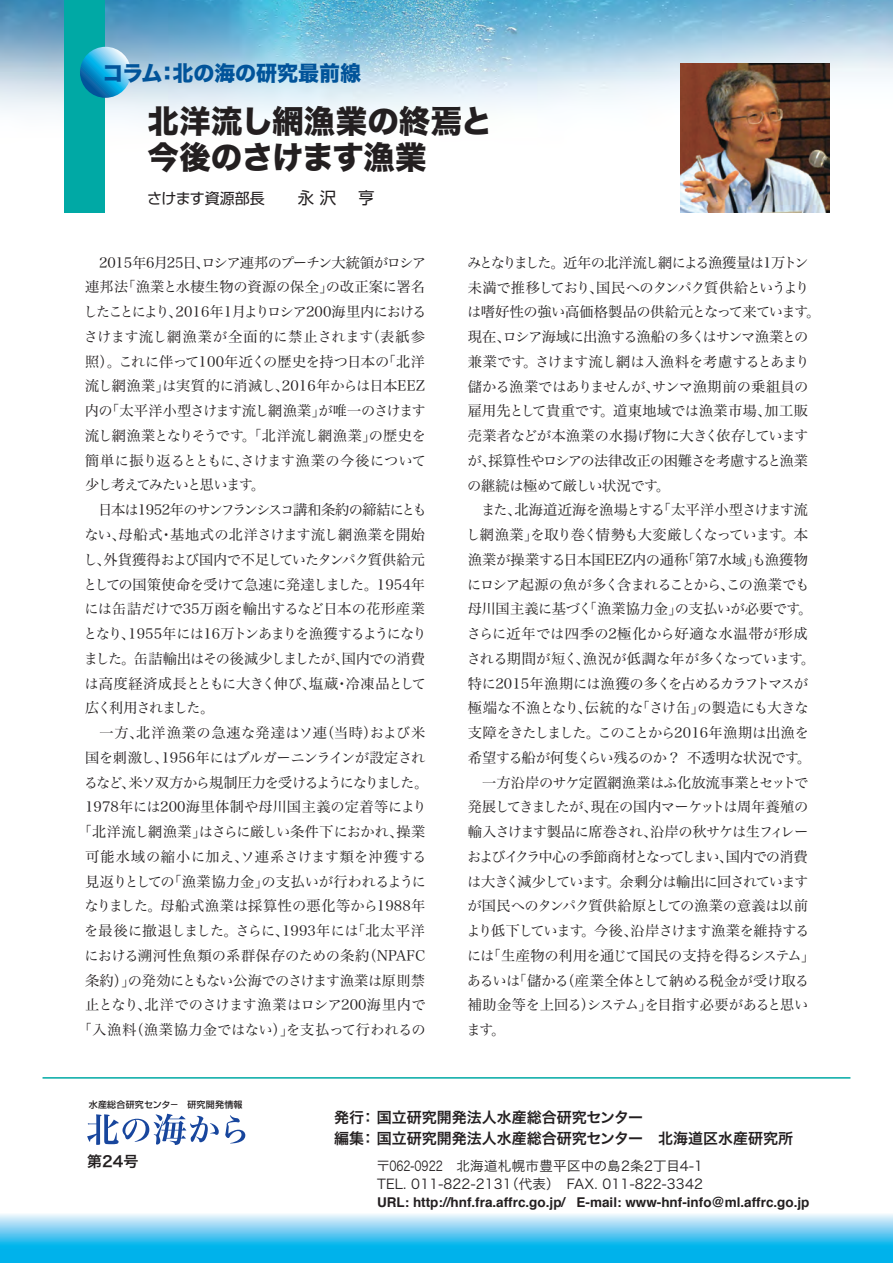
<style>
.page{position:relative;width:893px;height:1263px;background:#fff}
.page>*{position:absolute;margin:0;border:0;box-sizing:border-box;transform-origin:0 0}
.t1{font:31.5px/36px "Hira Kaku Std W8";letter-spacing:.005em;color:#231f20}
.t2{font:21px "Hira Kaku Std W8";letter-spacing:-.005em;color:#01549a}
.t3{font:15px/21px "Hira Kaku Pro W6";color:#231f20}
.t4{font:15px "Shin Go Pro";letter-spacing:-.01em;color:#231f20}
.t5{font:14.25px/24.8px "Hira Min Pro W3";letter-spacing:-.03em;color:#231f20}
.t6{font:14.25px "Hira Min Pro W3";letter-spacing:.01em;color:#231f20}
.t7{font:14.25px "Hira Min Pro W3";letter-spacing:-.055em;color:#231f20}
.t8{font:14.25px "Hira Min Pro W3";letter-spacing:.035em;color:#231f20}
.t9{font:14.25px "Hira Min Pro W3";letter-spacing:-.005em;color:#231f20}
.t10{font:14.25px "Hira Min Pro W3";letter-spacing:-.08em;color:#231f20}
.t11{font:14.25px "Hira Min Pro W3";letter-spacing:-.075em;color:#231f20}
.t12{font:14.25px "Hira Min Pro W3";letter-spacing:-.065em;color:#231f20}
.t13{font:14.25px "Hira Min Pro W3";letter-spacing:-.1em;color:#231f20}
.t14{font:14.25px "Hira Min Pro W3";letter-spacing:.02em;color:#231f20}
.t15{font:14.25px "Hira Min Pro W3";letter-spacing:-.105em;color:#231f20}
.t16{font:14.25px "Hira Min Pro W3";letter-spacing:-.11em;color:#231f20}
.t17{font:13.5px/17.9px "Hira Kaku Pro W3";letter-spacing:.015em;color:#231f20}
.t18{font:500 9px "Shin Go Pro";letter-spacing:.025em;color:#231f20}
.s1{font-size:16.5px}
.s2{font-family:"Helvetica";font-weight:700}
</style>
<div class="page">
<img style="left:0;top:0;width:893px;height:213px">
<svg style="left:0;top:1214px;width:893px;height:49px;background:#50c6f0"></svg>
<svg style="left:87px;top:1114px;width:132px;height:31px"></svg>
<svg style="left:225px;top:1115px;width:20px;height:28px"></svg>
<hr style="left:43px;top:1077px;width:807px;height:1px;background:#00a9a5">
<div style="left:64px;top:0;width:41px;height:213px;background:#00a9a5"></div>
<svg style="left:80px;top:47px;width:51px;height:51px;background:#42abda"></svg>
<img style="left:680px;top:64px;width:149px;height:149px">
<p class="t2" style="left:103px;top:61px;width:260px">コラム：北の海の研究最前線</p>
<p class="t1" style="left:148px;top:104px;width:346px">北洋流し網漁業の終焉と今後のさけます漁業</p>
<p class="t4" style="left:147px;top:186px;width:229px">さけます資源部長<span class="s1">　　永 沢　 亨</span></p>
<p class="t7" style="left:85px;top:250px;width:342px">　2015年6月25日、ロシア連邦のプーチン大統領がロシア</p>
<p class="t14" style="left:85px;top:275px;width:342px">連邦法「漁業と水棲生物の資源の保全」の改正案に署名</p>
<p class="t10" style="left:83px;top:300px;width:345px">したことにより、2016年1月よりロシア200海里内における</p>
<p class="t8" style="left:84px;top:324px;width:343px">さけます流し網漁業が全面的に禁止されます（表紙参</p>
<p class="t5" style="left:85px;top:348px;width:342px">照）。これに伴って100年近くの歴史を持つ日本の「北洋</p>
<p class="t6" style="left:85px;top:374px;width:342px">流し網漁業」は実質的に消滅し、2016年からは日本EEZ</p>
<p class="t5" style="left:85px;top:397px;width:343px">内の「太平洋小型さけます流し網漁業」が唯一のさけます</p>
<p class="t5" style="left:85px;top:422px;width:343px">流し網漁業となりそうです。「北洋流し網漁業」の歴史を</p>
<p class="t5" style="left:85px;top:447px;width:343px">簡単に振り返るとともに、さけます漁業の今後について</p>
<p class="t15" style="left:85px;top:473px;width:181px">少し考えてみたいと思います。</p>
<p class="t12" style="left:85px;top:498px;width:343px">　日本は1952年のサンフランシスコ講和条約の締結にとも</p>
<p class="t6" style="left:84px;top:522px;width:342px">ない、母船式・基地式の北洋さけます流し網漁業を開始</p>
<p class="t7" style="left:83px;top:547px;width:343px">し、外貨獲得および国内で不足していたタンパク質供給元</p>
<p class="t5" style="left:83px;top:570px;width:343px">としての国策使命を受けて急速に発達しました。1954年</p>
<p class="t9" style="left:84px;top:597px;width:342px">には缶詰だけで35万函を輸出するなど日本の花形産業</p>
<p class="t11" style="left:83px;top:621px;width:345px">となり、1955年には16万トンあまりを漁獲するようになり</p>
<p class="t7" style="left:84px;top:646px;width:343px">ました。缶詰輸出はその後減少しましたが、国内での消費</p>
<p class="t5" style="left:84px;top:669px;width:343px">は高度経済成長とともに大きく伸び、塩蔵・冷凍品として</p>
<p class="t16" style="left:85px;top:696px;width:131px">広く利用されました。</p>
<p class="t8" style="left:85px;top:720px;width:342px">　一方、北洋漁業の急速な発達はソ連（当時）および米</p>
<p class="t5" style="left:85px;top:744px;width:342px">国を刺激し、1956年にはブルガーニンラインが設定され</p>
<p class="t13" style="left:84px;top:770px;width:346px">るなど、米ソ双方から規制圧力を受けるようになりました。</p>
<p class="t6" style="left:85px;top:795px;width:343px">1978年には200海里体制や母川国主義の定着等により</p>
<p class="t5" style="left:78px;top:818px;width:349px">「北洋流し網漁業」はさらに厳しい条件下におかれ、操業</p>
<p class="t8" style="left:85px;top:844px;width:343px">可能水域の縮小に加え、ソ連系さけます類を沖獲する</p>
<p class="t5" style="left:85px;top:867px;width:343px">見返りとしての「漁業協力金」の支払いが行われるように</p>
<p class="t6" style="left:84px;top:894px;width:342px">なりました。母船式漁業は採算性の悪化等から1988年</p>
<p class="t6" style="left:84px;top:918px;width:342px">を最後に撤退しました。さらに、1993年には「北太平洋</p>
<p class="t6" style="left:84px;top:943px;width:342px">における溯河性魚類の系群保存のための条約（NPAFC</p>
<p class="t5" style="left:85px;top:966px;width:342px">条約）」の発効にともない公海でのさけます漁業は原則禁</p>
<p class="t6" style="left:85px;top:993px;width:342px">止となり、北洋でのさけます漁業はロシア200海里内で</p>
<p class="t9" style="left:78px;top:1017px;width:349px">「入漁料（漁業協力金ではない）」を支払って行われるの</p>
<p class="t5" style="left:466px;top:249px;width:356px">みとなりました。近年の北洋流し網による漁獲量は1万トン未満で推移しており、国民へのタンパク質供給というよりは嗜好性の強い高価格製品の供給元となって来ています。現在、ロシア海域に出漁する漁船の多くはサンマ漁業との兼業です。さけます流し網は入漁料を考慮するとあまり儲かる漁業ではありませんが、サンマ漁期前の乗組員の雇用先として貴重です。道東地域では漁業市場、加工販売業者などが本漁業の水揚げ物に大きく依存していますが、採算性やロシアの法律改正の困難さを考慮すると漁業の継続は極めて厳しい状況です。<br>　また、北海道近海を漁場とする「太平洋小型さけます流し網漁業」を取り巻く情勢も大変厳しくなっています。本漁業が操業する日本国EEZ内の通称「第7水域」も漁獲物にロシア起源の魚が多く含まれることから、この漁業でも母川国主義に基づく「漁業協力金」の支払いが必要です。さらに近年では四季の2極化から好適な水温帯が形成される期間が短く、漁況が低調な年が多くなっています。特に2015年漁期には漁獲の多くを占めるカラフトマスが極端な不漁となり、伝統的な「さけ缶」の製造にも大きな支障をきたしました。このことから2016年漁期は出漁を希望する船が何隻くらい残るのか？不透明な状況です。　一方沿岸のサケ定置網漁業はふ化放流事業とセットで発展してきましたが、現在の国内マーケットは周年養殖の輸入さけます製品に席巻され、沿岸の秋サケは生フィレーおよびイクラ中心の季節商材となってしまい、国内での消費は大きく減少しています。余剰分は輸出に回されていますが国民へのタンパク質供給原としての漁業の意義は以前より低下しています。今後、沿岸さけます漁業を維持するには「生産物の利用を通じて国民の支持を得るシステム」あるいは「儲かる（産業全体として納める税金が受け取る補助金等を上回る）システム」を目指す必要があると思います。</p>
<p class="t18" style="left:89px;top:1097px;width:155px">水産総合研究センタ－　研究開発情報</p>
<p class="t3" style="left:87px;top:1150px;width:53px">第24号</p>
<p class="t3" style="left:334px;top:1106px;width:460px">発行： 国立研究開発法人水産総合研究センター<br>編集： 国立研究開発法人水産総合研究センター　北海道区水産研究所</p>
<p class="t17" style="left:376px;top:1156px;width:435px">〒062-0922　北海道札幌市豊平区中の島2条2丁目4-1<br>TEL. 011-822-2131（代表）　FAX. 011-822-3342<br><span class="s2">URL: http://hnf.fra.affrc.go.jp/ E-mail: www-hnf-info@ml.affrc.go.jp</span></p>
</div>
